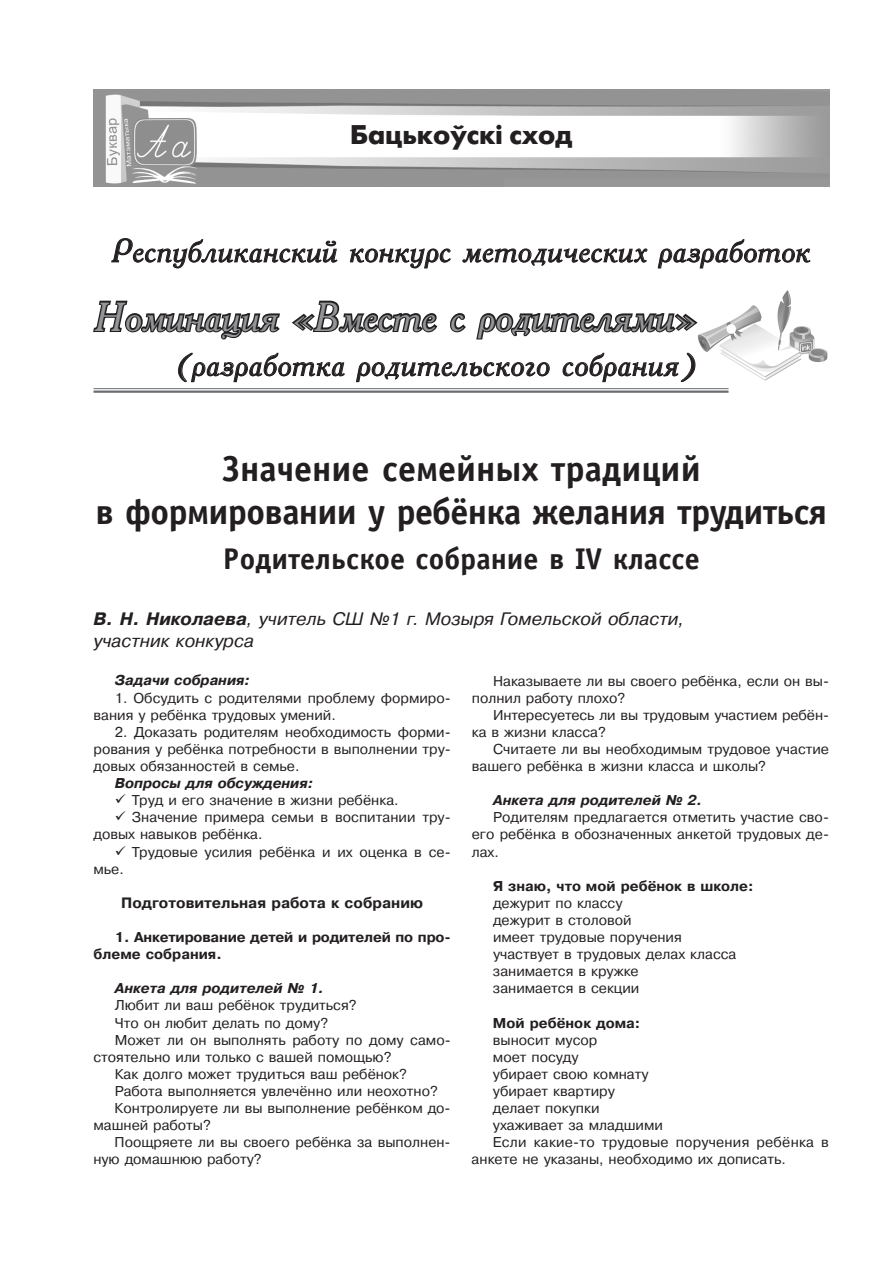
<style>
.page{position:relative;width:893px;height:1263px;background:#fff}
.page>*{position:absolute;margin:0;border:0;box-sizing:border-box;transform-origin:0 0}
.t1{font:italic 40.5px "Academy C";letter-spacing:-.01em;color:#939598}
.t2{font:700 36px/43.2px "Officina Sans C";letter-spacing:-.02em;color:#231f20;text-align:center}
.t3{font:italic 33px "Academy C";letter-spacing:-.005em;color:#231f20}
.t4{font:700 30px "Officina Sans C";color:#231f20}
.t5{font:700 27px "Futuris C";color:#231f20}
.t6{font:italic 18px/21.6px "Pragmatica C";color:#231f20}
.t7{font:700 15px "Pragmatica C";color:#231f20}
.t8{font:14.25px/17.1px "Pragmatica C";color:#231f20}
.t9{font:700 14.25px/17.1px "Pragmatica C";color:#231f20}
.t10{font:italic 700 14.25px "Pragmatica C";color:#231f20}
.s1{font-weight:700}
</style>
<div class="page">
<img style="left:94px;top:90px;width:735px;height:96px">
<img style="left:698px;top:290px;width:130px;height:91px">
<svg style="left:93px;top:300px;width:187px;height:40px"></svg>
<svg style="left:292px;top:300px;width:146px;height:33px"></svg>
<svg style="left:450px;top:313px;width:16px;height:20px"></svg>
<svg style="left:476px;top:311px;width:224px;height:30px"></svg>
<svg style="left:178px;top:352px;width:167px;height:30px"></svg>
<svg style="left:356px;top:362px;width:194px;height:20px"></svg>
<svg style="left:562px;top:352px;width:134px;height:30px"></svg>
<svg style="left:111px;top:238px;width:227px;height:31px"></svg>
<svg style="left:349px;top:248px;width:102px;height:21px"></svg>
<svg style="left:462px;top:248px;width:186px;height:18px"></svg>
<svg style="left:657px;top:239px;width:154px;height:30px"></svg>
<hr style="left:94px;top:390px;width:634px;height:3px;background:#6c6d70">
<hr style="left:94px;top:388px;width:634px;height:1px;background:#6c6d70">
<h3 class="t5" style="left:350px;top:120px;width:224px">Бацькоўскі сход</h3>
<h3 class="t3" style="left:112px;top:231px;width:701px">Республиканский конкурс методических разработок</h3>
<h1 class="t1" style="left:95px;top:292px;width:603px">Номинация «Вместе с родителями»</h1>
<h3 class="t3" style="left:177px;top:344px;width:520px">(разработка родительского собрания)</h3>
<h2 class="t2" style="left:95px;top:448px;width:733px">Значение семейных традиций<br>в формировании у ребёнка желания трудиться</h2>
<h3 class="t4" style="left:223px;top:542px;width:478px">Родительское собрание в IV классе</h3>
<p class="t6" style="left:93px;top:608px;width:592px"><span class="s1">В. Н. Николаева</span>, учитель СШ №1 г. Мозыря Гомельской области, участник конкурса</p>
<p class="t10" style="left:115px;top:673px;width:137px">Задачи собрания:</p>
<p class="t8" style="left:94px;top:689px;width:359px;text-indent:21px">1. Обсудить с родителями проблему формиро&shy;вания у ребёнка трудовых умений.</p>
<p class="t8" style="left:94px;top:723px;width:359px;text-align:justify;text-indent:21px">2. Доказать родителям необходимость форми&shy;рования у ребёнка потребности в выполнении тру&shy;довых обязанностей в семье.</p>
<p class="t10" style="left:115px;top:775px;width:200px">Вопросы для обсуждения:</p>
<p class="t8" style="left:132px;top:792px;width:268px">Труд и его значение в жизни ребёнка.</p>
<p class="t8" style="left:132px;top:809px;width:320px">Значение примера семьи в воспитании тру-</p>
<p class="t8" style="left:93px;top:826px;width:171px">довых навыков ребёнка.</p>
<p class="t8" style="left:132px;top:843px;width:320px">Трудовые усилия ребёнка и их оценка в се-</p>
<p class="t8" style="left:93px;top:860px;width:32px">мье.</p>
<p class="t7" style="left:121px;top:894px;width:303px">Подготовительная работа к собранию</p>
<p class="t9" style="left:94px;top:929px;width:359px;text-indent:21px">1. Анкетирование детей и родителей по про&shy;блеме собрания.</p>
<p class="t10" style="left:115px;top:980px;width:211px">Анкета для родителей № 1.</p>
<p class="t8" style="left:115px;top:997px;width:243px">Любит ли ваш ребёнок трудиться?</p>
<p class="t8" style="left:115px;top:1014px;width:215px">Что он любит делать по дому?</p>
<p class="t8" style="left:115px;top:1031px;width:337px">Может ли он выполнять работу по дому само-</p>
<p class="t8" style="left:93px;top:1048px;width:300px">стоятельно или только с вашей помощью?</p>
<p class="t8" style="left:115px;top:1065px;width:294px">Как долго может трудиться ваш ребёнок?</p>
<p class="t8" style="left:115px;top:1082px;width:325px">Работа выполняется увлечённо или неохотно?</p>
<p class="t8" style="left:115px;top:1100px;width:337px">Контролируете ли вы выполнение ребёнком до-</p>
<p class="t8" style="left:93px;top:1117px;width:119px">машней работы?</p>
<p class="t8" style="left:115px;top:1134px;width:337px">Поощряете ли вы своего ребёнка за выполнен-</p>
<p class="t8" style="left:93px;top:1151px;width:170px">ную домашнюю работу?</p>
<p class="t8" style="left:472px;top:672px;width:359px;text-indent:21px">Наказываете ли вы своего ребёнка, если он вы&shy;полнил работу плохо?</p>
<p class="t8" style="left:472px;top:706px;width:359px;text-indent:21px">Интересуетесь ли вы трудовым участием ребён&shy;ка в жизни класса?</p>
<p class="t8" style="left:472px;top:740px;width:359px;text-indent:21px">Считаете ли вы необходимым трудовое участие вашего ребёнка в жизни класса и школы?</p>
<p class="t10" style="left:493px;top:792px;width:211px">Анкета для родителей № 2.</p>
<p class="t8" style="left:472px;top:809px;width:359px;text-align:justify;text-indent:21px">Родителям предлагается отметить участие сво&shy;его ребёнка в обозначенных анкетой трудовых де&shy;лах.</p>
<p class="t9" style="left:493px;top:877px;width:262px">Я знаю, что мой ребёнок в школе:</p>
<p class="t8" style="left:493px;top:894px;width:245px">дежурит по классу<br>дежурит в столовой<br>имеет трудовые поручения участвует в трудовых делах класса занимается в кружке<br>занимается в секции</p>
<p class="t9" style="left:493px;top:1014px;width:149px">Мой ребёнок дома:</p>
<p class="t8" style="left:493px;top:1031px;width:106px">выносит мусор</p>
<p class="t8" style="left:493px;top:1048px;width:87px">моет посуду</p>
<p class="t8" style="left:493px;top:1065px;width:157px">убирает свою комнату</p>
<p class="t8" style="left:493px;top:1082px;width:123px">убирает квартиру</p>
<p class="t8" style="left:493px;top:1100px;width:108px">делает покупки</p>
<p class="t8" style="left:493px;top:1117px;width:171px">ухаживает за младшими</p>
<p class="t8" style="left:493px;top:1134px;width:337px">Если какие-то трудовые поручения ребёнка в</p>
<p class="t8" style="left:472px;top:1151px;width:316px">анкете не указаны, необходимо их дописать.</p>
</div>
